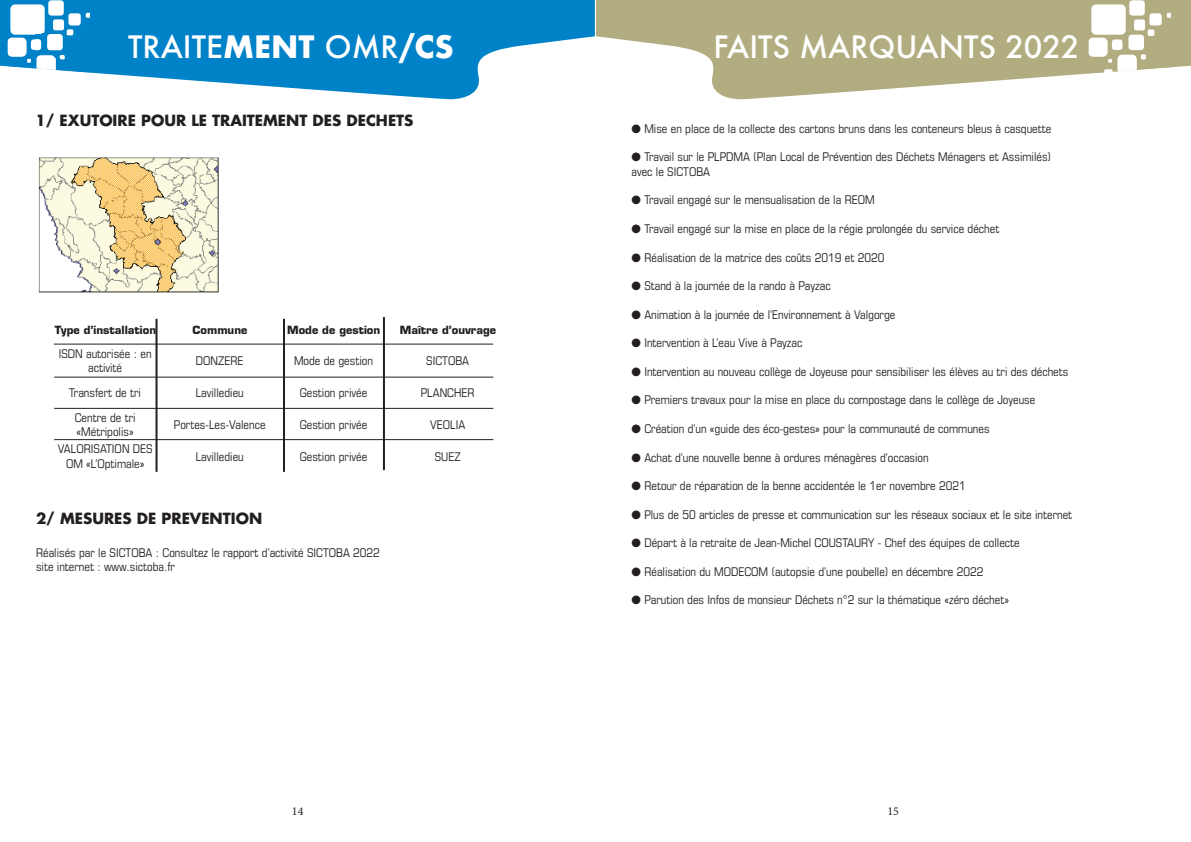
<style>
.page{position:relative;width:1191px;height:842px;background:#fff}
.page>*{position:absolute;margin:0;border:0;box-sizing:border-box;transform-origin:0 0}
.t1{font:500 30px "Futura";color:#fff}
.t2{font:700 15px "Futura Std";color:#231f20}
.t3{font:condensed 12px/14.4px "Eurostile LT Std";color:#231f20;text-align:center}
.t4{font:12px "Minion Pro";color:#231f20}
.t5{font:700 11px "Eurostile LT Std";color:#231f20}
.s1{font-weight:700}
</style>
<div class="page">
<svg style="left:0;top:0;width:595px;height:99px;fill:#0082c9"></svg>
<svg style="left:596px;top:0;width:595px;height:99px;fill:#b1ad80"></svg>
<img style="left:38px;top:157px;width:181px;height:135px">
<img style="left:8px;top:73px;width:25px;height:4px">
<img style="left:33px;top:73px;width:57px;height:4px">
<img style="left:8px;top:0;width:82px;height:73px">
<img style="left:35px;top:34px;width:55px;height:24px">
<img style="left:1088px;top:74px;width:82px;height:3px">
<img style="left:1088px;top:0;width:82px;height:74px">
<hr style="left:54px;top:344px;width:439px;height:1px;background:#231f20">
<hr style="left:155px;top:319px;width:2px;height:153px;background:#231f20">
<hr style="left:283px;top:319px;width:2px;height:153px;background:#231f20">
<hr style="left:383px;top:317px;width:2px;height:153px;background:#231f20">
<hr style="left:54px;top:408px;width:439px;height:1px;background:#231f20">
<hr style="left:54px;top:439px;width:439px;height:1px;background:#231f20">
<hr style="left:54px;top:377px;width:439px;height:1px;background:#231f20">
<h1 class="t1" style="left:128px;top:26px;width:327px">TRAITE<span class="s1">MENT</span> OMR<span class="s1">/CS</span></h1>
<h1 class="t1" style="left:713px;top:27px;width:367px">FAITS MARQUANTS 2022</h1>
<p class="t2" style="left:35px;top:110px;width:379px">1/ EXUTOIRE POUR LE TRAITEMENT DES DECHETS</p>
<p class="t5" style="left:55px;top:323px;width:103px">Type d’installation</p>
<p class="t5" style="left:193px;top:323px;width:56px">Commune</p>
<p class="t5" style="left:287px;top:323px;width:95px">Mode de gestion</p>
<p class="t5" style="left:400px;top:323px;width:98px">Maître d’ouvrage</p>
<p class="t3" style="left:59px;top:346px;width:94px">ISDN autorisée : en activité</p>
<p class="t3" style="left:196px;top:354px;width:49px">DONZERE</p>
<p class="t3" style="left:294px;top:354px;width:80px">Mode de gestion</p>
<p class="t3" style="left:426px;top:354px;width:44px">SICTOBA</p>
<p class="t3" style="left:69px;top:380px;width:73px;line-height:24.6px">Transfert de tri<br>Centre de tri</p>
<p class="t3" style="left:58px;top:423px;width:96px;line-height:17.4px">«Métripolis»<br>VALORISATION DES</p>
<p class="t3" style="left:66px;top:456px;width:80px">OM «L’Optimale»</p>
<p class="t3" style="left:196px;top:385px;width:50px">Lavilledieu</p>
<p class="t3" style="left:174px;top:417px;width:93px">Portes-Les-Valence</p>
<p class="t3" style="left:196px;top:449px;width:50px">Lavilledieu</p>
<p class="t3" style="left:300px;top:385px;width:69px">Gestion privée</p>
<p class="t3" style="left:300px;top:417px;width:69px">Gestion privée</p>
<p class="t3" style="left:300px;top:449px;width:69px">Gestion privée</p>
<p class="t3" style="left:421px;top:385px;width:55px">PLANCHER</p>
<p class="t3" style="left:430px;top:417px;width:37px">VEOLIA</p>
<p class="t3" style="left:435px;top:449px;width:27px">SUEZ</p>
<p class="t2" style="left:36px;top:509px;width:228px">2/ MESURES DE PREVENTION</p>
<p class="t3" style="left:36px;top:545px;width:345px;text-align:left">Réalisés par le SICTOBA : Consultez le rapport d’activité SICTOBA 2022 site internet : www.sictoba.fr</p>
<p class="t3" style="left:631px;top:121px;width:421px">● Mise en place de la collecte des cartons bruns dans les conteneurs bleus à casquette</p>
<p class="t3" style="left:631px;top:150px;width:421px;text-align:left">● Travail sur le PLPDMA (Plan Local de Prévention des Déchets Ménagers et Assimilés) avec le SICTOBA</p>
<p class="t3" style="left:631px;top:193px;width:245px">● Travail engagé sur le mensualisation de la REOM</p>
<p class="t3" style="left:631px;top:221px;width:369px">● Travail engagé sur la mise en place de la régie prolongée du service déchet</p>
<p class="t3" style="left:631px;top:250px;width:254px">● Réalisation de la matrice des coûts 2019 et 2020</p>
<p class="t3" style="left:631px;top:278px;width:201px">● Stand à la journée de la rando à Payzac</p>
<p class="t3" style="left:631px;top:307px;width:265px">● Animation à la journée de l’Environnement à Valgorge</p>
<p class="t3" style="left:631px;top:336px;width:172px">● Intervention à L’eau Vive à Payzac</p>
<p class="t3" style="left:631px;top:364px;width:438px">● Intervention au nouveau collège de Joyeuse pour sensibiliser les élèves au tri des déchets</p>
<p class="t3" style="left:631px;top:393px;width:405px">● Premiers travaux pour la mise en place du compostage dans le collège de Joyeuse</p>
<p class="t3" style="left:631px;top:421px;width:359px">● Création d’un «guide des éco-gestes» pour la communauté de communes</p>
<p class="t3" style="left:631px;top:450px;width:299px">● Achat d’une nouvelle benne à ordures ménagères d’occasion</p>
<p class="t3" style="left:631px;top:478px;width:336px">● Retour de réparation de la benne accidentée le 1er novembre 2021</p>
<p class="t3" style="left:631px;top:507px;width:442px">● Plus de 50 articles de presse et communication sur les réseaux sociaux et le site internet</p>
<p class="t3" style="left:631px;top:536px;width:390px">● Départ à la retraite de Jean-Michel COUSTAURY - Chef des équipes de collecte</p>
<p class="t3" style="left:631px;top:564px;width:353px">● Réalisation du MODECOM (autopsie d’une poubelle) en décembre 2022</p>
<p class="t3" style="left:631px;top:593px;width:379px">● Parution des Infos de monsieur Déchets n°2 sur la thématique «zéro déchet»</p>
<p class="t4" style="left:292px;top:803px;width:13px">14</p>
<p class="t4" style="left:887px;top:803px;width:13px">15</p>
</div>
